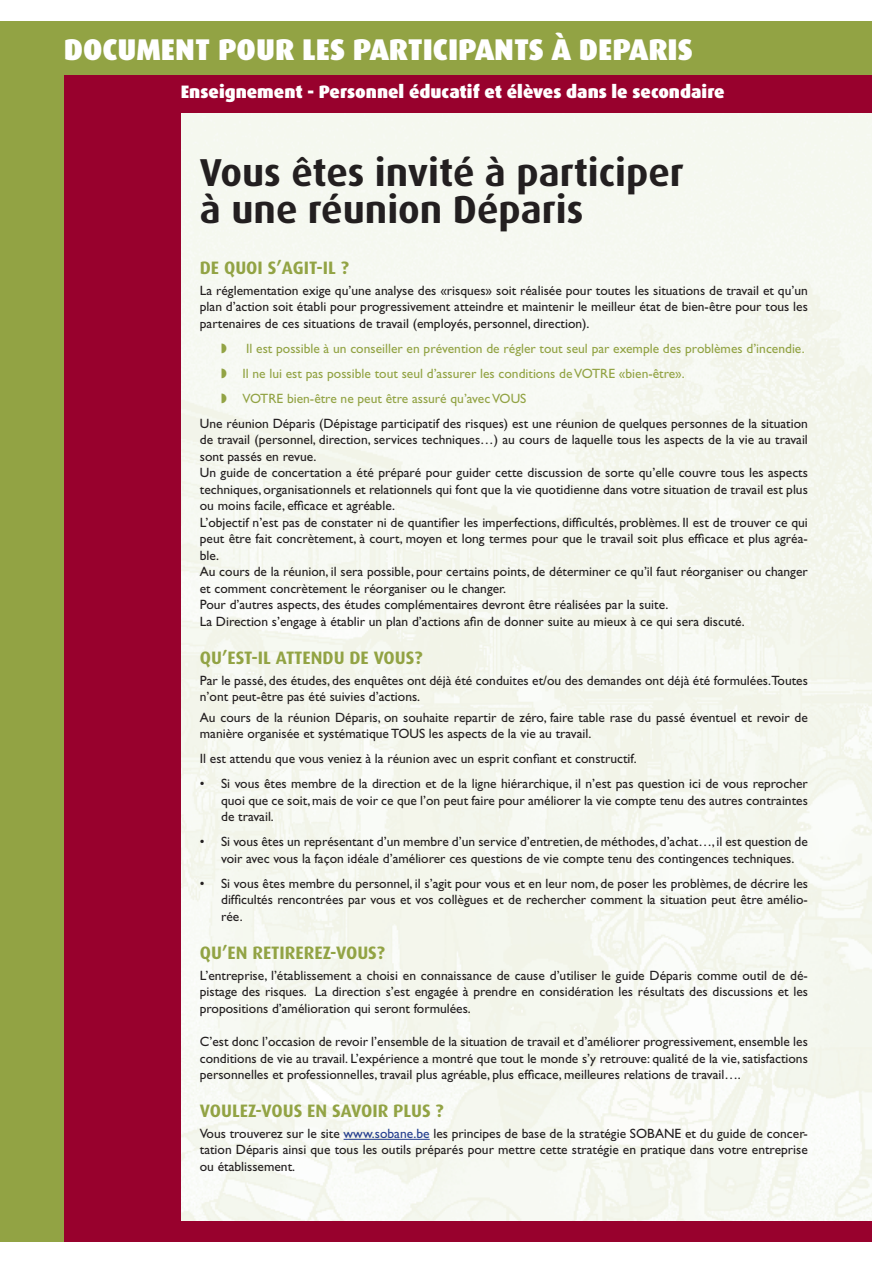
<style>
.page{position:relative;width:893px;height:1263px;background:#fff}
.page>*{position:absolute;margin:0;border:0;box-sizing:border-box;transform-origin:0 0}
.t1{font:700 39px/37.5px "Dax";color:#231f20}
.t2{font:900 30px "Dax";color:#fff}
.t3{font:700 18px "Dax";color:#92a344}
.t4{font:900 18px "Dax";color:#fff}
.t5{font:13.5px/16.5px "Gill Sans";color:#231f20;text-align:justify}
.t6{font:13.5px/25px "Gill Sans";color:#92a344}
.s1{color:#253f8e}
</style>
<div class="page">
<img style="left:64px;top:113px;width:808px;height:1129px">
<div style="left:35px;top:28px;width:146px;height:1204px;background:#98012d"></div>
<div style="left:21px;top:75px;width:851px;height:38px;background:#98012d"></div>
<div style="left:21px;top:1221px;width:851px;height:20px;background:#98012d"></div>
<div style="left:0;top:21px;width:64px;height:1221px;background:#92a344"></div>
<div style="left:21px;top:21px;width:851px;height:54px;background:#92a344"></div>
<hr style="left:344px;top:1139px;width:86px;height:1px;background:#253f8e">
<svg style="left:222px;top:343px;width:9px;height:11px"></svg>
<svg style="left:222px;top:368px;width:9px;height:11px"></svg>
<svg style="left:222px;top:393px;width:9px;height:11px"></svg>
<h2 class="t2" style="left:64px;top:32px;width:631px">Document pour les participAnts à deparis</h2>
<h3 class="t4" style="left:181px;top:82px;width:545px">Enseignement - Personnel éducatif et élèves dans le secondaire</h3>
<h1 class="t1" style="left:200px;top:154px;width:486px">VOUS ÊTES INVITÉ À PARTICIPER<br>À UNE RÉUNION DÉPARIS</h1>
<h3 class="t3" style="left:200px;top:258px;width:150px">DE QUOI S’AGIT-IL ?</h3>
<p class="t5" style="left:200px;top:282px;width:610px">La réglementation exige qu’une analyse des «risques» soit réalisée pour toutes les situations de travail et qu’un plan d’action soit établi pour progressivement atteindre et maintenir le meilleur état de bien-être pour tous les partenaires de ces situations de travail (employés, personnel, direction).</p>
<p class="t6" style="left:242px;top:336px;width:564px">Il est possible à un conseiller en prévention de régler tout seul par exemple des problèmes d’incendie.<br>Il ne lui est pas possible tout seul d’assurer les conditions de VOTRE «bien-être».<br>VOTRE bien-être ne peut être assuré qu’avec VOUS</p>
<p class="t5" style="left:200px;top:415px;width:610px;text-align:left">Une réunion Déparis (Dépistage participatif des risques) est une réunion de quelques personnes de la situation de travail (personnel, direction, services techniques…) au cours de laquelle tous les aspects de la vie au travail sont passés en revue.<br>Un guide de concertation a été préparé pour guider cette discussion de sorte qu’elle couvre tous les aspects techniques, organisationnels et relationnels qui font que la vie quotidienne dans votre situation de travail est plus ou moins facile, efficace et agréable.<br>L’objectif n’est pas de constater ni de quantifier les imperfections, difficultés, problèmes. Il est de trouver ce qui peut être fait concrètement, à court, moyen et long termes pour que le travail soit plus efficace et plus agréa&shy;ble.<br>Au cours de la réunion, il sera possible, pour certains points, de déterminer ce qu’il faut réorganiser ou changer et comment concrètement le réorganiser ou le changer.<br>Pour d’autres aspects, des études complémentaires devront être réalisées par la suite.<br>La Direction s’engage à établir un plan d’actions afin de donner suite au mieux à ce qui sera discuté.</p>
<h3 class="t3" style="left:200px;top:647px;width:224px">QU’EST-IL ATTENDU DE VOUS?</h3>
<p class="t5" style="left:200px;top:672px;width:610px">Par le passé, des études, des enquêtes ont déjà été conduites et/ou des demandes ont déjà été formulées.Toutes n’ont peut-être pas été suivies d’actions.</p>
<p class="t5" style="left:200px;top:709px;width:610px">Au cours de la réunion Déparis, on souhaite repartir de zéro, faire table rase du passé éventuel et revoir de manière organisée et systématique TOUS les aspects de la vie au travail.</p>
<p class="t5" style="left:200px;top:751px;width:438px">Il est attendu que vous veniez à la réunion avec un esprit confiant et constructif.</p>
<p class="t5" style="left:221px;top:776px;width:588px;text-indent:-21px">• Si vous êtes membre de la direction et de la ligne hiérarchique, il n’est pas question ici de vous reprocher quoi que ce soit, mais de voir ce que l’on peut faire pour améliorer la vie compte tenu des autres contraintes de travail.</p>
<p class="t5" style="left:200px;top:834px;width:610px;text-align:center">• Si vous êtes un représentant d’un membre d’un service d’entretien, de méthodes, d’achat…, il est question de voir avec vous la façon idéale d’améliorer ces questions de vie compte tenu des contingences techniques.</p>
<p class="t5" style="left:221px;top:875px;width:588px;text-indent:-21px">• Si vous êtes membre du personnel, il s’agit pour vous et en leur nom, de poser les problèmes, de décrire les difficultés rencontrées par vous et vos collègues et de rechercher comment la situation peut être amélio&shy;rée.</p>
<h3 class="t3" style="left:200px;top:942px;width:187px">QU’EN RETIREREZ-VOUS?</h3>
<p class="t5" style="left:200px;top:967px;width:610px">L’entreprise, l’établissement a choisi en connaissance de cause d’utiliser le guide Déparis comme outil de dé&shy;pistage des risques. La direction s’est engagée à prendre en considération les résultats des discussions et les propositions d’amélioration qui seront formulées.</p>
<p class="t5" style="left:200px;top:1033px;width:609px">C’est donc l’occasion de revoir l’ensemble de la situation de travail et d’améliorer progressivement, ensemble les conditions de vie au travail. L’expérience a montré que tout le monde s’y retrouve: qualité de la vie, satisfactions personnelles et professionnelles, travail plus agréable, plus efficace, meilleures relations de travail….</p>
<h3 class="t3" style="left:200px;top:1101px;width:245px">VOULEZ-VOUS EN SAVOIR PLUS ?</h3>
<p class="t5" style="left:200px;top:1125px;width:610px">Vous trouverez sur le site <span class="s1">www.sobane.be</span> les principes de base de la stratégie SOBANE et du guide de concer&shy;tation Déparis ainsi que tous les outils préparés pour mettre cette stratégie en pratique dans votre entreprise ou établissement.</p>
</div>
